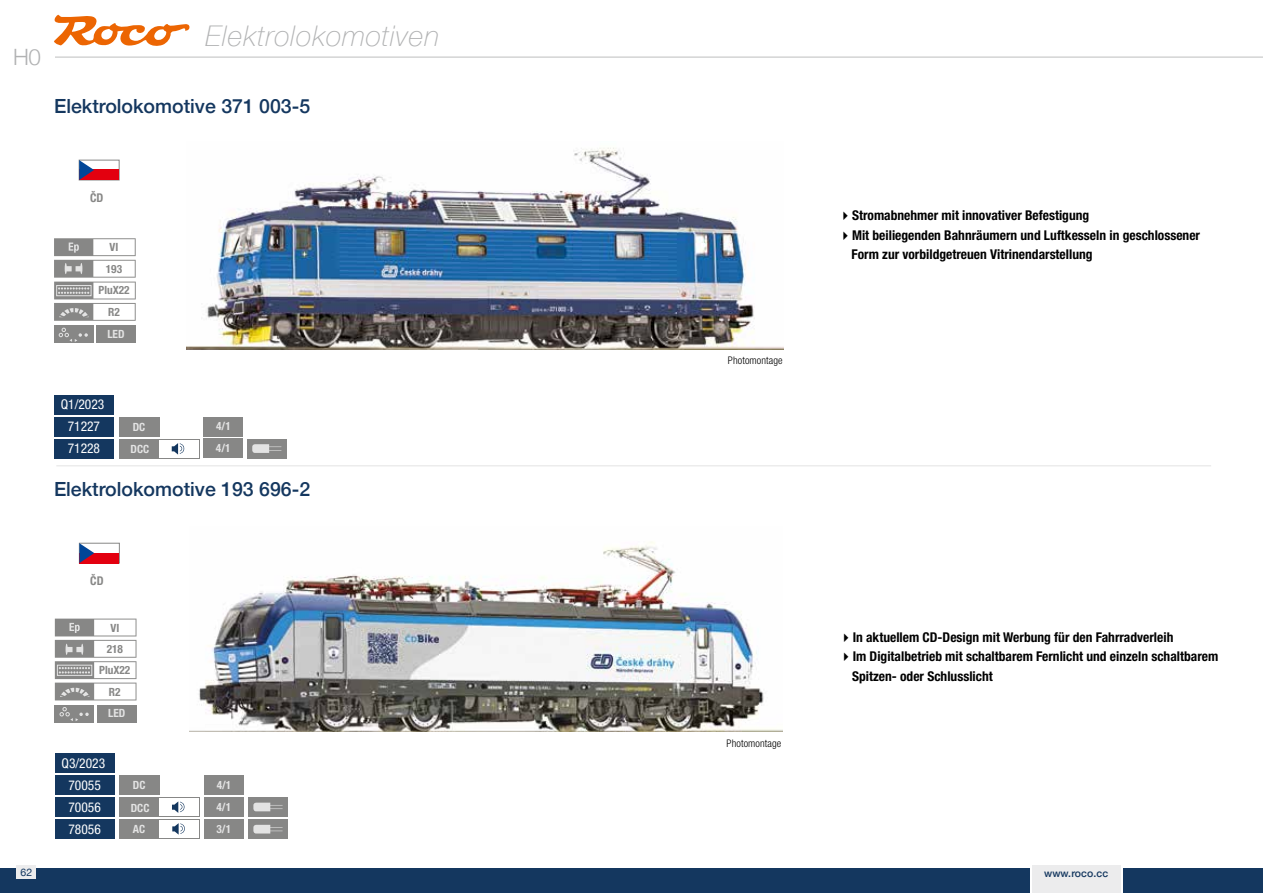
<style>
.page{position:relative;width:1263px;height:893px;background:#fff}
.page>*{position:absolute;margin:0;border:0;box-sizing:border-box;transform-origin:0 0}
.t1{font:italic 100 28.5px "Helvetica Neue";letter-spacing:.03em;color:#b1b2b3}
.t2{font:300 22.5px "Helvetica Neue";color:#b1b2b3}
.t3{font:500 19.5px "Helvetica Neue";color:#14375f}
.t4{font:700 condensed 13.5px/19.5px "Helvetica Neue LT Std";color:#000}
.t5{font:condensed 13.5px/22px "Helvetica Neue LT Std";color:#fff}
.t6{font:700 condensed 12px "Helvetica Neue";color:#878786}
.t7{font:700 condensed 11.4px/22px "Helvetica Neue LT Std";color:#e3e3e3}
.t8{font:700 condensed 11.4px/21.8px "Helvetica Neue LT Std";color:#878786;text-align:center}
.t9{font:300 condensed 10.5px "Helvetica Neue LT Std";letter-spacing:.01em;color:#000}
.t10{font:500 10.5px "Helvetica Neue";letter-spacing:.01em;color:#14375f}
.t11{font:10.5px "Helvetica Neue";color:#14375f}
</style>
<div class="page">
<hr style="left:0;top:57px;width:1263px;height:1px;background:#bdbebe">
<svg style="left:54px;top:15px;width:136px;height:31px"></svg>
<div style="left:1032px;top:865px;width:89px;height:28px;background:#ececed"></div>
<div style="left:0;top:868px;width:1030px;height:25px;background:#14375f"></div>
<div style="left:1124px;top:868px;width:139px;height:25px;background:#14375f"></div>
<div style="left:17px;top:865px;width:19px;height:14px;background:#ececed"></div>
<div style="left:0;top:44px;width:54px;height:33px;background:#fff"></div>
<hr style="left:56px;top:465px;width:1155px;height:1px;background:#e3e3e3">
<div style="left:55px;top:798px;width:60px;height:19px;background:#14375f"></div>
<div style="left:55px;top:820px;width:60px;height:19px;background:#14375f"></div>
<div style="left:55px;top:776px;width:60px;height:19px;background:#14375f"></div>
<div style="left:55px;top:754px;width:60px;height:19px;background:#14375f"></div>
<div style="left:204px;top:776px;width:40px;height:19px;background:#878786"></div>
<div style="left:204px;top:797px;width:39px;height:20px;background:#878786"></div>
<div style="left:204px;top:820px;width:39px;height:19px;background:#878786"></div>
<svg style="left:55px;top:619px;width:81px;height:81px"></svg>
<div style="left:97px;top:705px;width:39px;height:17px;background:#878786"></div>
<div style="left:55px;top:705px;width:39px;height:17px;background:#878786"></div>
<svg style="left:60px;top:707px;width:29px;height:14px"></svg>
<img style="left:190px;top:541px;width:592px;height:191px">
<div style="left:119px;top:775px;width:40px;height:20px;background:#878786"></div>
<div style="left:119px;top:798px;width:81px;height:19px;background:#878786"></div>
<div style="left:160px;top:798px;width:39px;height:18px;background:#fff"></div>
<svg style="left:172px;top:801px;width:12px;height:12px"></svg>
<div style="left:119px;top:819px;width:81px;height:20px;background:#878786"></div>
<div style="left:160px;top:820px;width:39px;height:18px;background:#fff"></div>
<svg style="left:172px;top:823px;width:13px;height:12px"></svg>
<div style="left:248px;top:797px;width:40px;height:19px;background:#878786"></div>
<svg style="left:253px;top:803px;width:30px;height:8px"></svg>
<div style="left:248px;top:820px;width:40px;height:19px;background:#878786"></div>
<svg style="left:253px;top:825px;width:30px;height:8px"></svg>
<div style="left:79px;top:543px;width:40px;height:20px;background:#fff;border:1px solid #878786"></div>
<div style="left:79px;top:553px;width:40px;height:10px;background:#e3000f"></div>
<svg style="left:79px;top:543px;width:15px;height:20px"></svg>
<div style="left:54px;top:439px;width:60px;height:19px;background:#14375f"></div>
<div style="left:54px;top:417px;width:60px;height:19px;background:#14375f"></div>
<div style="left:54px;top:395px;width:60px;height:19px;background:#14375f"></div>
<div style="left:204px;top:417px;width:39px;height:19px;background:#878786"></div>
<div style="left:204px;top:439px;width:39px;height:19px;background:#878786"></div>
<svg style="left:54px;top:238px;width:82px;height:83px"></svg>
<div style="left:247px;top:439px;width:39px;height:19px;background:#878786"></div>
<svg style="left:252px;top:444px;width:29px;height:9px"></svg>
<div style="left:119px;top:417px;width:40px;height:19px;background:#878786"></div>
<div style="left:119px;top:439px;width:80px;height:19px;background:#878786"></div>
<div style="left:159px;top:440px;width:39px;height:18px;background:#fff"></div>
<svg style="left:172px;top:443px;width:12px;height:12px"></svg>
<img style="left:187px;top:147px;width:596px;height:202px">
<div style="left:96px;top:325px;width:40px;height:18px;background:#878786"></div>
<div style="left:54px;top:325px;width:39px;height:18px;background:#878786"></div>
<svg style="left:59px;top:328px;width:29px;height:14px"></svg>
<div style="left:79px;top:160px;width:40px;height:20px;background:#fff;border:1px solid #878786"></div>
<div style="left:79px;top:170px;width:40px;height:10px;background:#e3000f"></div>
<svg style="left:79px;top:160px;width:15px;height:20px"></svg>
<h2 class="t2" style="left:13px;top:39px;width:29px">H0</h2>
<h1 class="t1" style="left:206px;top:14px;width:235px">Elektrolokomotiven</h1>
<h3 class="t3" style="left:54px;top:91px;width:258px">Elektrolokomotive 371 003-5</h3>
<p class="t6" style="left:90px;top:187px;width:15px">ČD</p>
<p class="t8" style="left:106px;top:236px;width:18px">VI<br>193</p>
<p class="t8" style="left:108px;top:301px;width:13px">R2</p>
<p class="t8" style="left:98px;top:279px;width:33px">PluX22</p>
<p class="t7" style="left:107px;top:323px;width:19px">LED</p>
<p class="t5" style="left:61px;top:393px;width:45px">Q1/2023</p>
<p class="t5" style="left:68px;top:415px;width:34px">71227</p>
<p class="t5" style="left:68px;top:438px;width:34px">71228</p>
<p class="t7" style="left:131px;top:415px;width:20px;line-height:22.6px">DC<br>DCC</p>
<p class="t7" style="left:216px;top:415px;width:16px">4/1<br>4/1</p>
<h3 class="t3" style="left:54px;top:473px;width:258px">Elektrolokomotive 193 696-2</h3>
<p class="t6" style="left:90px;top:571px;width:15px">ČD</p>
<p class="t8" style="left:110px;top:616px;width:10px">VI</p>
<p class="t8" style="left:107px;top:638px;width:18px">218</p>
<p class="t8" style="left:99px;top:659px;width:33px">PluX22<br>R2</p>
<p class="t7" style="left:108px;top:702px;width:19px">LED</p>
<p class="t5" style="left:62px;top:752px;width:45px">Q3/2023</p>
<p class="t5" style="left:69px;top:774px;width:34px">70055</p>
<p class="t5" style="left:69px;top:796px;width:34px">70056<br>78056</p>
<p class="t7" style="left:133px;top:774px;width:14px">DC</p>
<p class="t7" style="left:133px;top:818px;width:14px">AC</p>
<p class="t7" style="left:131px;top:796px;width:20px">DCC</p>
<p class="t7" style="left:216px;top:774px;width:16px;text-align:justify">4/1<br>4/1<br>3/1</p>
<p class="t9" style="left:728px;top:354px;width:56px">Photomontage</p>
<p class="t4" style="left:838px;top:206px;width:252px">✔Stromabnehmer mit innovativer Befestigung</p>
<p class="t4" style="left:851px;top:225px;width:350px;text-indent:-13px">✔Mit beiliegenden Bahnräumern und Luftkesseln in geschlossener<br>Form zur vorbildgetreuen Vitrinendarstellung</p>
<p class="t9" style="left:726px;top:737px;width:56px">Photomontage</p>
<p class="t4" style="left:839px;top:627px;width:336px">✔In aktuellem CD-Design mit Werbung für den Fahrradverleih</p>
<p class="t4" style="left:852px;top:646px;width:368px;text-indent:-13px">✔Im Digitalbetrieb mit schaltbarem Fernlicht und einzeln schaltbarem<br>Spitzen- oder Schlusslicht</p>
<p class="t11" style="left:21px;top:865px;width:13px">62</p>
<p class="t10" style="left:1044px;top:864px;width:66px">www.roco.cc</p>
</div>
